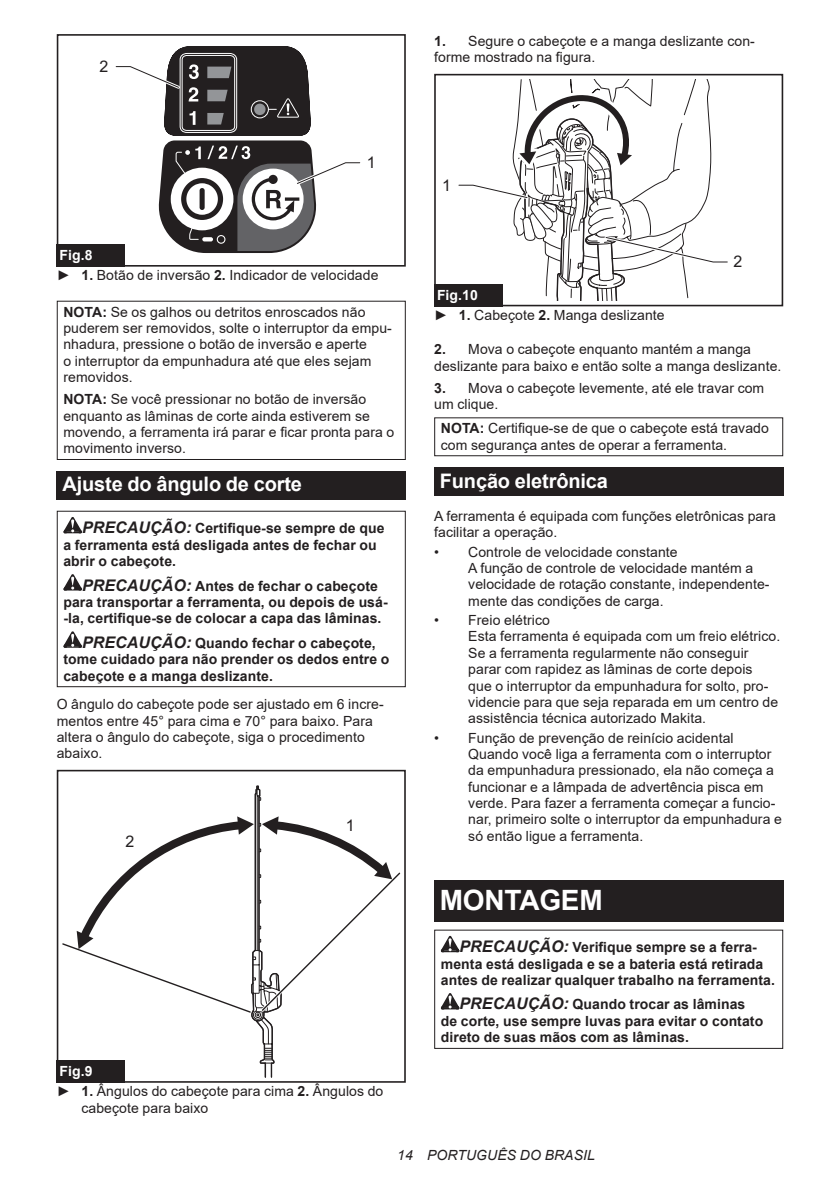
<style>
.page{position:relative;width:840px;height:1191px;background:#fff}
.page>*{position:absolute;margin:0;border:0;box-sizing:border-box;transform-origin:0 0}
.t1{font:700 28px "Arial";letter-spacing:-.01em;color:#fff}
.t2{font:700 20px "Arial";letter-spacing:-.01em;color:#fff}
.t3{font:16px "Arial";color:#231f20}
.t4{font:14px/16.4px "Arial";letter-spacing:.005em;color:#231f20}
.t5{font:700 14px/16.4px "Arial";letter-spacing:.005em;color:#231f20}
.t6{font:italic 14px "Arial";letter-spacing:.005em;color:#231f20}
.s1{font-weight:700;color:#fff}
.s2{font-weight:700}
.s3{font-style:italic;font-size:16px}
</style>
<div class="page">
<div style="left:57px;top:34px;width:348px;height:233px;border:2px solid #231f20"></div>
<svg style="left:115px;top:46px;width:246px;height:207px"></svg>
<div style="left:57px;top:244px;width:68px;height:23px;background:#231f20"></div>
<div style="left:57px;top:301px;width:348px;height:159px;border:1px solid #231f20"></div>
<div style="left:57px;top:471px;width:348px;height:29px;background:#231f20"></div>
<svg style="left:63px;top:517px;width:19px;height:16px"></svg>
<svg style="left:63px;top:574px;width:19px;height:16px"></svg>
<svg style="left:63px;top:631px;width:19px;height:17px"></svg>
<div style="left:57px;top:511px;width:348px;height:176px;border:1px solid #231f20"></div>
<svg style="left:127px;top:785px;width:263px;height:293px"></svg>
<svg style="left:62px;top:871px;width:339px;height:142px"></svg>
<div style="left:57px;top:1054px;width:73px;height:28px;background:#fff"></div>
<div style="left:57px;top:770px;width:348px;height:312px;border:2px solid #231f20"></div>
<div style="left:57px;top:1060px;width:68px;height:22px;background:#231f20"></div>
<div style="left:434px;top:74px;width:348px;height:232px;border:2px solid #231f20"></div>
<svg style="left:458px;top:79px;width:271px;height:227px"></svg>
<div style="left:434px;top:284px;width:68px;height:22px;background:#231f20"></div>
<div style="left:434px;top:417px;width:348px;height:39px;border:1px solid #231f20"></div>
<div style="left:434px;top:467px;width:348px;height:29px;background:#231f20"></div>
<div style="left:434px;top:880px;width:348px;height:41px;background:#231f20"></div>
<svg style="left:440px;top:936px;width:19px;height:16px"></svg>
<svg style="left:440px;top:993px;width:19px;height:16px"></svg>
<div style="left:434px;top:929px;width:348px;height:120px;border:1px solid #231f20"></div>
<p class="t3" style="left:99px;top:55px;width:10px">2</p>
<p class="t3" style="left:366px;top:151px;width:10px">1</p>
<p class="t4" style="left:57px;top:245px;width:323px;line-height:20.2px"><span class="s1">Fig.8<br></span>► <span class="s2">1.</span> Botão de inversão <span class="s2">2.</span> Indicador de velocidade</p>
<p class="t4" style="left:63px;top:303px;width:330px"><span class="s2">NOTA:</span> Se os galhos ou detritos enroscados não puderem ser removidos, solte o interruptor da empu&shy;nhadura, pressione o botão de inversão e aperte<br>o interruptor da empunhadura até que eles sejam removidos.</p>
<p class="t4" style="left:63px;top:391px;width:332px"><span class="s2">NOTA:</span> Se você pressionar no botão de inversão enquanto as lâminas de corte ainda estiverem se movendo, a ferramenta irá parar e ficar pronta para o movimento inverso.</p>
<h2 class="t2" style="left:62px;top:470px;width:241px">Ajuste do ângulo de corte</h2>
<p class="t5" style="left:63px;top:520px;width:322px;text-indent:19px"><span class="s3">PRECAUÇÃO:</span> Certifique-se sempre de que a ferramenta está desligada antes de fechar ou abrir o cabeçote.</p>
<p class="t5" style="left:63px;top:577px;width:325px;text-indent:19px"><span class="s3">PRECAUÇÃO:</span> Antes de fechar o cabeçote para transportar a ferramenta, ou depois de usá--la, certifique-se de colocar a capa das lâminas.</p>
<p class="t5" style="left:63px;top:635px;width:327px;text-indent:19px"><span class="s3">PRECAUÇÃO:</span> Quando fechar o cabeçote, tome cuidado para não prender os dedos entre o cabeçote e a manga deslizante.</p>
<p class="t4" style="left:57px;top:696px;width:328px">O ângulo do cabeçote pode ser ajustado em 6 incre&shy;mentos entre 45° para cima e 70° para baixo. Para altera o ângulo do cabeçote, siga o procedimento abaixo.</p>
<p class="t3" style="left:125px;top:830px;width:10px">2</p>
<p class="t3" style="left:345px;top:814px;width:10px">1</p>
<p class="t4" style="left:57px;top:1060px;width:328px;line-height:20.2px"><span class="s1">Fig.9<br></span>► <span class="s2">1.</span> Ângulos do cabeçote para cima <span class="s2">2.</span> Ângulos do</p>
<p class="t4" style="left:81px;top:1099px;width:128px">cabeçote para baixo</p>
<p class="t4" style="left:434px;top:33px;width:322px"><span class="s2">1.</span> Segure o cabeçote e a manga deslizante con&shy;forme mostrado na figura.</p>
<p class="t3" style="left:442px;top:174px;width:10px">1</p>
<p class="t3" style="left:733px;top:251px;width:10px">2</p>
<p class="t4" style="left:434px;top:284px;width:232px;line-height:20.2px"><span class="s1">Fig.10<br></span>► <span class="s2">1.</span> Cabeçote <span class="s2">2.</span> Manga deslizante</p>
<p class="t4" style="left:434px;top:341px;width:348px"><span class="s2">2.</span> Mova o cabeçote enquanto mantém a manga deslizante para baixo e então solte a manga deslizante.</p>
<p class="t4" style="left:434px;top:380px;width:331px"><span class="s2">3.</span> Mova o cabeçote levemente, até ele travar com um clique.</p>
<p class="t4" style="left:440px;top:420px;width:329px"><span class="s2">NOTA:</span> Certifique-se de que o cabeçote está travado com segurança antes de operar a ferramenta.</p>
<h2 class="t2" style="left:439px;top:466px;width:169px">Função eletrônica</h2>
<p class="t4" style="left:434px;top:508px;width:343px">A ferramenta é equipada com funções eletrônicas para facilitar a operação.</p>
<p class="t4" style="left:468px;top:543px;width:302px;text-indent:-34px">• Controle de velocidade constante<br>A função de controle de velocidade mantém a velocidade de rotação constante, independente&shy;mente das condições de carga.</p>
<p class="t4" style="left:468px;top:612px;width:313px;text-indent:-34px">• Freio elétrico<br>Esta ferramenta é equipada com um freio elétrico.<br>Se a ferramenta regularmente não conseguir parar com rapidez as lâminas de corte depois<br>que o interruptor da empunhadura for solto, pro&shy;videncie para que seja reparada em um centro de assistência técnica autorizado Makita.</p>
<p class="t4" style="left:468px;top:729px;width:315px;text-indent:-34px">• Função de prevenção de reinício acidental Quando você liga a ferramenta com o interruptor da empunhadura pressionado, ela não começa a funcionar e a lâmpada de advertência pisca em verde. Para fazer a ferramenta começar a funcio&shy;nar, primeiro solte o interruptor da empunhadura e só então ligue a ferramenta.</p>
<h1 class="t1" style="left:439px;top:880px;width:164px">MONTAGEM</h1>
<p class="t5" style="left:440px;top:939px;width:335px;text-indent:19px"><span class="s3">PRECAUÇÃO:</span> Verifique sempre se a ferra&shy;menta está desligada e se a bateria está retirada antes de realizar qualquer trabalho na ferramenta.</p>
<p class="t5" style="left:440px;top:996px;width:324px;text-indent:19px"><span class="s3">PRECAUÇÃO:</span> Quando trocar as lâminas de corte, use sempre luvas para evitar o contato direto de suas mãos com as lâminas.</p>
<p class="t6" style="left:397px;top:1146px;width:199px">14 PORTUGUÊS DO BRASIL</p>
</div>
